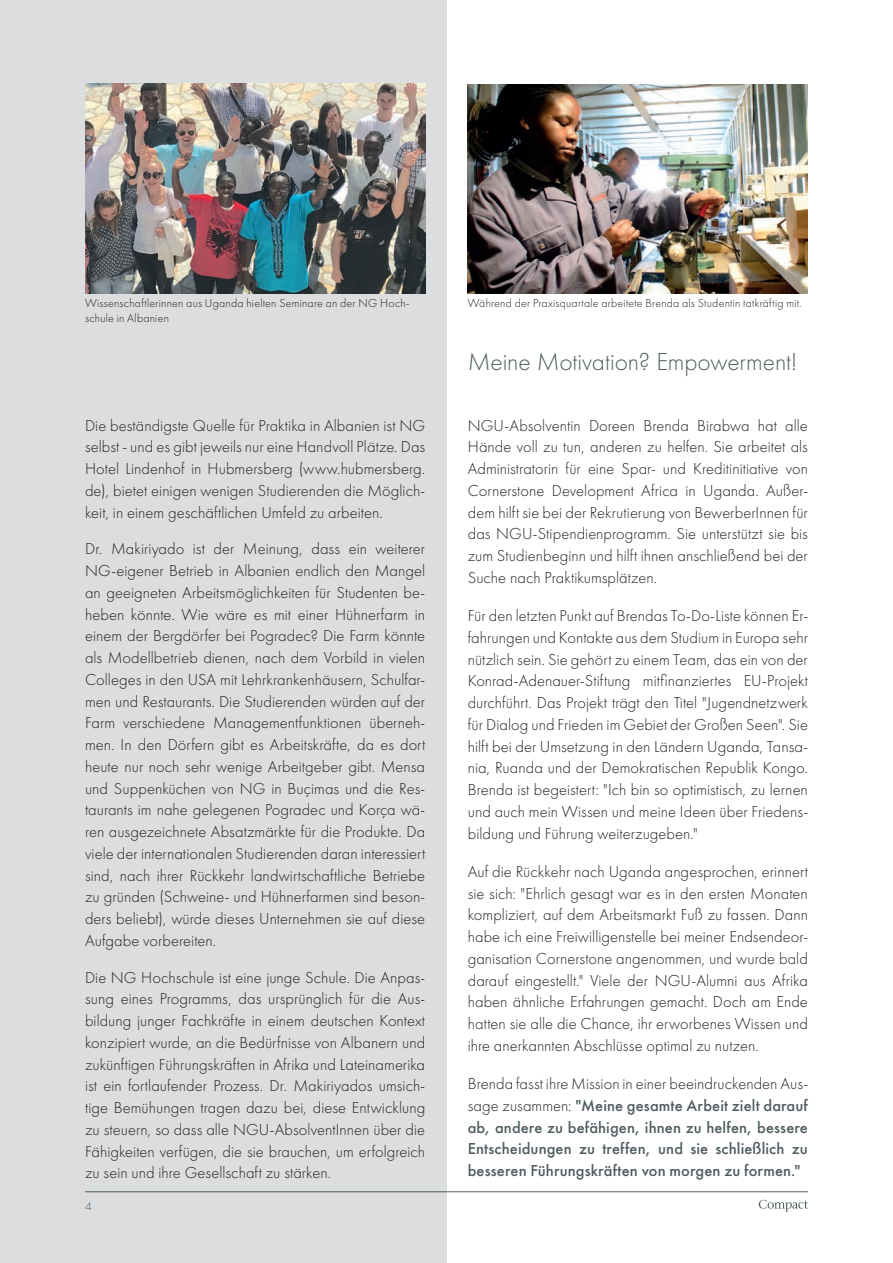
<style>
.page{position:relative;width:893px;height:1263px;background:#fff}
.page>*{position:absolute;margin:0;border:0;box-sizing:border-box;transform-origin:0 0}
.t1{font:300 25.5px "Futura";letter-spacing:-.005em;color:#4f5d60}
.t2{font:300 16.5px/21.8px "Futura";color:#231f20;text-align:justify}
.t3{font:500 16.5px/21.8px "Futura";letter-spacing:.005em;color:#4f5d60;text-align:justify}
.t4{font:300 12px/15px "Futura";letter-spacing:.015em;color:#231f20}
.t5{font:300 12px "Futura";color:#4f5d60}
.s1{font-weight:300;color:#231f20}
</style>
<div class="page">
<div style="left:0;top:0;width:446px;height:1263px;background:#dcdddf"></div>
<hr style="left:85px;top:1191px;width:723px;height:1px;background:#4f5d60">
<svg style="left:759px;top:1200px;width:49px;height:11px"></svg>
<img style="left:85px;top:84px;width:340px;height:209px">
<img style="left:468px;top:85px;width:340px;height:208px">
<p class="t4" style="left:85px;top:296px;width:326px">Wissenschaftlerinnen aus Uganda hielten Seminare an der NG Hoch&shy;schule in Albanien</p>
<p class="t4" style="left:468px;top:296px;width:335px">Während der Praxisquartale arbeitete Brenda als Studentin tatkräftig mit.</p>
<p class="t2" style="left:85px;top:414px;width:342px">Die beständigste Quelle für Praktika in Albanien ist NG selbst - und es gibt jeweils nur eine Handvoll Plätze. Das Hotel Lindenhof in Hubmersberg (www.hubmersberg. de), bietet einigen wenigen Studierenden die Möglich&shy;keit, in einem geschäftlichen Umfeld zu arbeiten.</p>
<p class="t2" style="left:85px;top:538px;width:342px">Dr. Makiriyado ist der Meinung, dass ein weiterer NG-eigener Betrieb in Albanien endlich den Mangel an geeigneten Arbeitsmöglichkeiten für Studenten be&shy;heben könnte. Wie wäre es mit einer Hühnerfarm in einem der Bergdörfer bei Pogradec? Die Farm könnte als Modellbetrieb dienen, nach dem Vorbild in vielen Colleges in den USA mit Lehrkrankenhäusern, Schulfar&shy;men und Restaurants. Die Studierenden würden auf der Farm verschiedene Managementfunktionen überneh&shy;men. In den Dörfern gibt es Arbeitskräfte, da es dort heute nur noch sehr wenige Arbeitgeber gibt. Mensa und Suppenküchen von NG in Buçimas und die Res&shy;taurants im nahe gelegenen Pogradec und Korça wä&shy;ren ausgezeichnete Absatzmärkte für die Produkte. Da viele der internationalen Studierenden daran interessiert sind, nach ihrer Rückkehr landwirtschaftliche Betriebe zu gründen (Schweine- und Hühnerfarmen sind beson&shy;ders beliebt), würde dieses Unternehmen sie auf diese Aufgabe vorbereiten.</p>
<p class="t2" style="left:85px;top:966px;width:342px">Die NG Hochschule ist eine junge Schule. Die Anpas&shy;sung eines Programms, das ursprünglich für die Aus&shy;bildung junger Fachkräfte in einem deutschen Kontext konzipiert wurde, an die Bedürfnisse von Albanern und zukünftigen Führungskräften in Afrika und Lateinamerika ist ein fortlaufender Prozess. Dr. Makiriyados umsich&shy;tige Bemühungen tragen dazu bei, diese Entwicklung zu steuern, so dass alle NGU-AbsolventInnen über die Fähigkeiten verfügen, die sie brauchen, um erfolgreich zu sein und ihre Gesellschaft zu stärken.</p>
<p class="t5" style="left:85px;top:1199px;width:8px">4</p>
<h1 class="t1" style="left:468px;top:347px;width:331px">Meine Motivation? Empowerment!</h1>
<p class="t2" style="left:468px;top:414px;width:342px">NGU-Absolventin Doreen Brenda Birabwa hat alle Hände voll zu tun, anderen zu helfen. Sie arbeitet als Administratorin für eine Spar- und Kreditinitiative von Cornerstone Development Africa in Uganda. Außer&shy;dem hilft sie bei der Rekrutierung von BewerberInnen für das NGU-Stipendienprogramm. Sie unterstützt sie bis zum Studienbeginn und hilft ihnen anschließend bei der Suche nach Praktikumsplätzen.</p>
<p class="t2" style="left:468px;top:605px;width:342px">Für den letzten Punkt auf Brendas To-Do-Liste können Er&shy;fahrungen und Kontakte aus dem Studium in Europa sehr nützlich sein. Sie gehört zu einem Team, das ein von der Konrad-Adenauer-Stiftung mitfinanziertes EU-Projekt durchführt. Das Projekt trägt den Titel "Jugendnetzwerk für Dialog und Frieden im Gebiet der Großen Seen". Sie hilft bei der Umsetzung in den Ländern Uganda, Tansa&shy;nia, Ruanda und der Demokratischen Republik Kongo.<br>Brenda ist begeistert: "Ich bin so optimistisch, zu lernen und auch mein Wissen und meine Ideen über Friedens&shy;bildung und Führung weiterzugeben."</p>
<p class="t2" style="left:468px;top:860px;width:342px">Auf die Rückkehr nach Uganda angesprochen, erinnert sie sich: "Ehrlich gesagt war es in den ersten Monaten kompliziert, auf dem Arbeitsmarkt Fuß zu fassen. Dann habe ich eine Freiwilligenstelle bei meiner Endsendeor&shy;ganisation Cornerstone angenommen, und wurde bald darauf eingestellt." Viele der NGU-Alumni aus Afrika haben ähnliche Erfahrungen gemacht. Doch am Ende hatten sie alle die Chance, ihr erworbenes Wissen und ihre anerkannten Abschlüsse optimal zu nutzen.</p>
<p class="t3" style="left:468px;top:1073px;width:342px"><span class="s1">Brenda fasst ihre Mission in einer beeindruckenden Aus&shy;sage zusammen:</span> "Meine gesamte Arbeit zielt darauf ab, andere zu befähigen, ihnen zu helfen, bessere Entscheidungen zu treffen, und sie schließlich zu besseren Führungskräften von morgen zu formen."</p>
</div>
